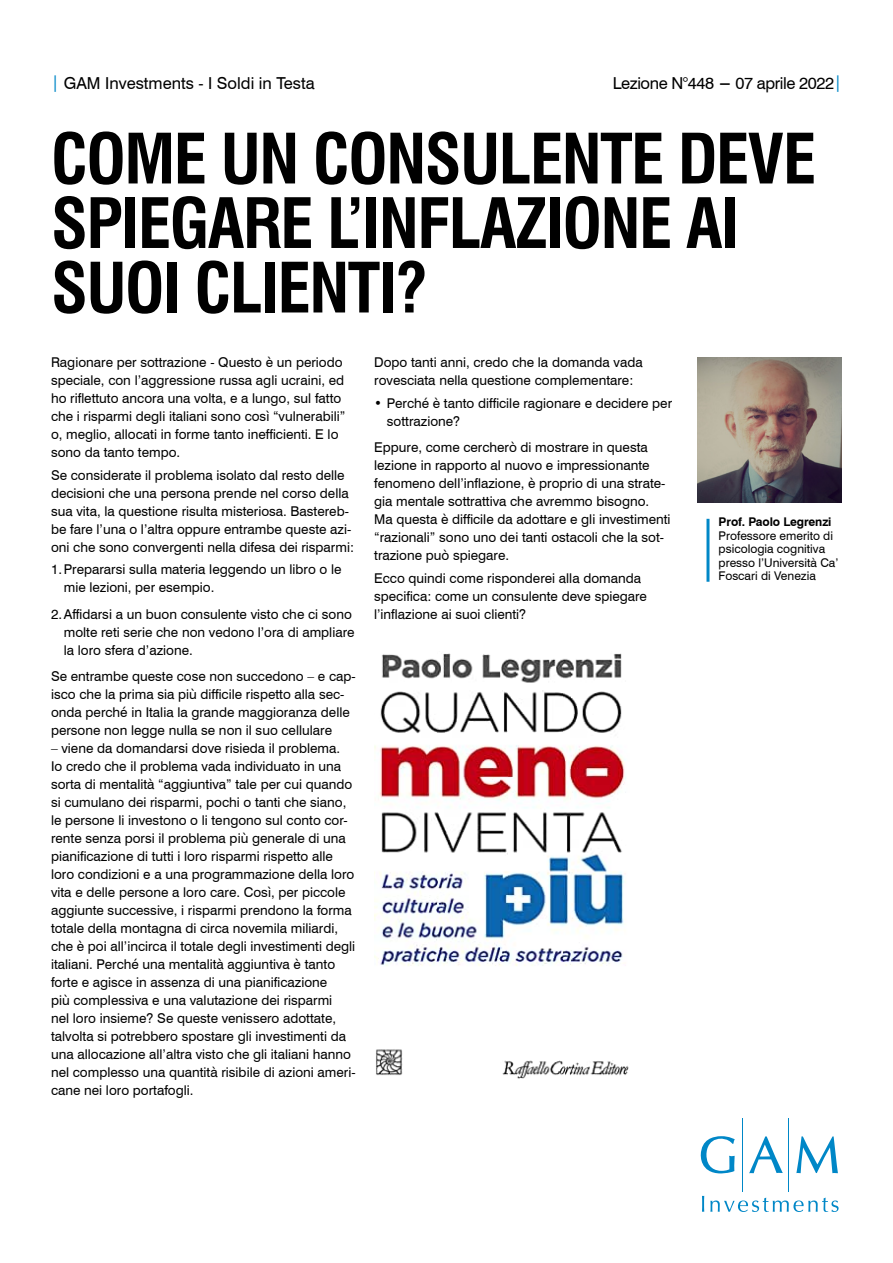
<style>
.page{position:relative;width:893px;height:1263px;background:#fff}
.page>*{position:absolute;margin:0;border:0;box-sizing:border-box;transform-origin:0 0}
.t1{font:700 condensed 67.5px/64.5px "Swiss 721 BT";letter-spacing:-.025em;color:#000}
.t2{font:16.5px "Swiss 721 BT";color:#000}
.t3{font:16.5px "Swiss 721 BT";letter-spacing:-.025em;color:#000}
.DISCLAIMER{font:13.5px/18px "Swiss 721 BT";color:#000}
.t4{font:12px/13.5px "Swiss 721 BT";color:#000}
.s1{color:#0087c7}
.s2{font-weight:700}
</style>
<div class="page">
<img style="left:697px;top:357px;width:145px;height:145px">
<hr style="left:742px;top:1118px;width:1px;height:74px;background:#0087c7">
<hr style="left:789px;top:1118px;width:1px;height:74px;background:#0087c7">
<svg style="left:701px;top:1136px;width:34px;height:37px"></svg>
<svg style="left:749px;top:1136px;width:34px;height:37px"></svg>
<svg style="left:796px;top:1136px;width:42px;height:37px"></svg>
<svg style="left:702px;top:1196px;width:2px;height:16px"></svg>
<svg style="left:710px;top:1197px;width:128px;height:15px"></svg>
<img style="left:374px;top:653px;width:255px;height:426px">
<hr style="left:706px;top:519px;width:3px;height:63px;background:#0087c7">
<p class="t2" style="left:51px;top:73px;width:265px"><span class="s1">|</span> GAM Investments - I Soldi in Testa</p>
<p class="t3" style="left:613px;top:73px;width:231px">Lezione N°448 <span class="s2">−</span> 07 aprile 2022<span class="s1">|</span></p>
<p class="t1" style="left:51px;top:127px;width:767px">COME UN CONSULENTE DEVE<br>SPIEGARE L’INFLAZIONE AI<br>SUOI CLIENTI?</p>
<p class="DISCLAIMER" style="left:51px;top:354px;width:296px">Ragionare per sottrazione - Questo è un periodo speciale, con l’aggressione russa agli ucraini, ed ho riflettuto ancora una volta, e a lungo, sul fatto che i risparmi degli italiani sono così “vulnerabili” o, meglio, allocati in forme tanto inefficienti. E lo sono da tanto tempo.</p>
<p class="DISCLAIMER" style="left:51px;top:466px;width:304px">Se considerate il problema isolato dal resto delle decisioni che una persona prende nel corso della sua vita, la questione risulta misteriosa. Bastereb&shy;be fare l’una o l’altra oppure entrambe queste azi&shy;oni che sono convergenti nella difesa dei risparmi:</p>
<p class="DISCLAIMER" style="left:64px;top:560px;width:279px;text-indent:-13px">1.Prepararsi sulla materia leggendo un libro o le mie lezioni, per esempio.</p>
<p class="DISCLAIMER" style="left:64px;top:605px;width:292px;text-indent:-13px">2.Affidarsi a un buon consulente visto che ci sono molte reti serie che non vedono l’ora di ampliare la loro sfera d’azione.</p>
<p class="DISCLAIMER" style="left:51px;top:667px;width:306px">Se entrambe queste cose non succedono – e cap&shy;isco che la prima sia più difficile rispetto alla sec&shy;onda perché in Italia la grande maggioranza delle persone non legge nulla se non il suo cellulare</p>
<p class="DISCLAIMER" style="left:51px;top:739px;width:306px">– viene da domandarsi dove risieda il problema.<br>Io credo che il problema vada individuato in una sorta di mentalità “aggiuntiva” tale per cui quando si cumulano dei risparmi, pochi o tanti che siano, le persone li investono o li tengono sul conto cor&shy;rente senza porsi il problema più generale di una pianificazione di tutti i loro risparmi rispetto alle loro condizioni e a una programmazione della loro vita e delle persone a loro care. Così, per piccole aggiunte successive, i risparmi prendono la forma totale della montagna di circa novemila miliardi, che è poi all’incirca il totale degli investimenti degli italiani. Perché una mentalità aggiuntiva è tanto forte e agisce in assenza di una pianificazione<br>più complessiva e una valutazione dei risparmi<br>nel loro insieme? Se queste venissero adottate, talvolta si potrebbero spostare gli investimenti da una allocazione all’altra visto che gli italiani hanno nel complesso una quantità risibile di azioni ameri&shy;cane nei loro portafogli.</p>
<p class="DISCLAIMER" style="left:374px;top:354px;width:270px">Dopo tanti anni, credo che la domanda vada rovesciata nella questione complementare:</p>
<p class="DISCLAIMER" style="left:387px;top:394px;width:287px;text-indent:-13px">• Perché è tanto difficile ragionare e decidere per sottrazione?</p>
<p class="DISCLAIMER" style="left:374px;top:438px;width:298px">Eppure, come cercherò di mostrare in questa lezione in rapporto al nuovo e impressionante fenomeno dell’inflazione, è proprio di una strate&shy;gia mentale sottrattiva che avremmo bisogno.<br>Ma questa è difficile da adottare e gli investimenti “razionali” sono uno dei tanti ostacoli che la sot&shy;trazione può spiegare.</p>
<p class="DISCLAIMER" style="left:374px;top:569px;width:274px">Ecco quindi come risponderei alla domanda specifica: come un consulente deve spiegare l’inflazione ai suoi clienti?</p>
<p class="t4" style="left:719px;top:515px;width:121px"><span class="s2">Prof. Paolo Legrenzi<br></span>Professore emerito di psicologia cognitiva presso l’Università Ca’<br>Foscari di Venezia</p>
</div>
